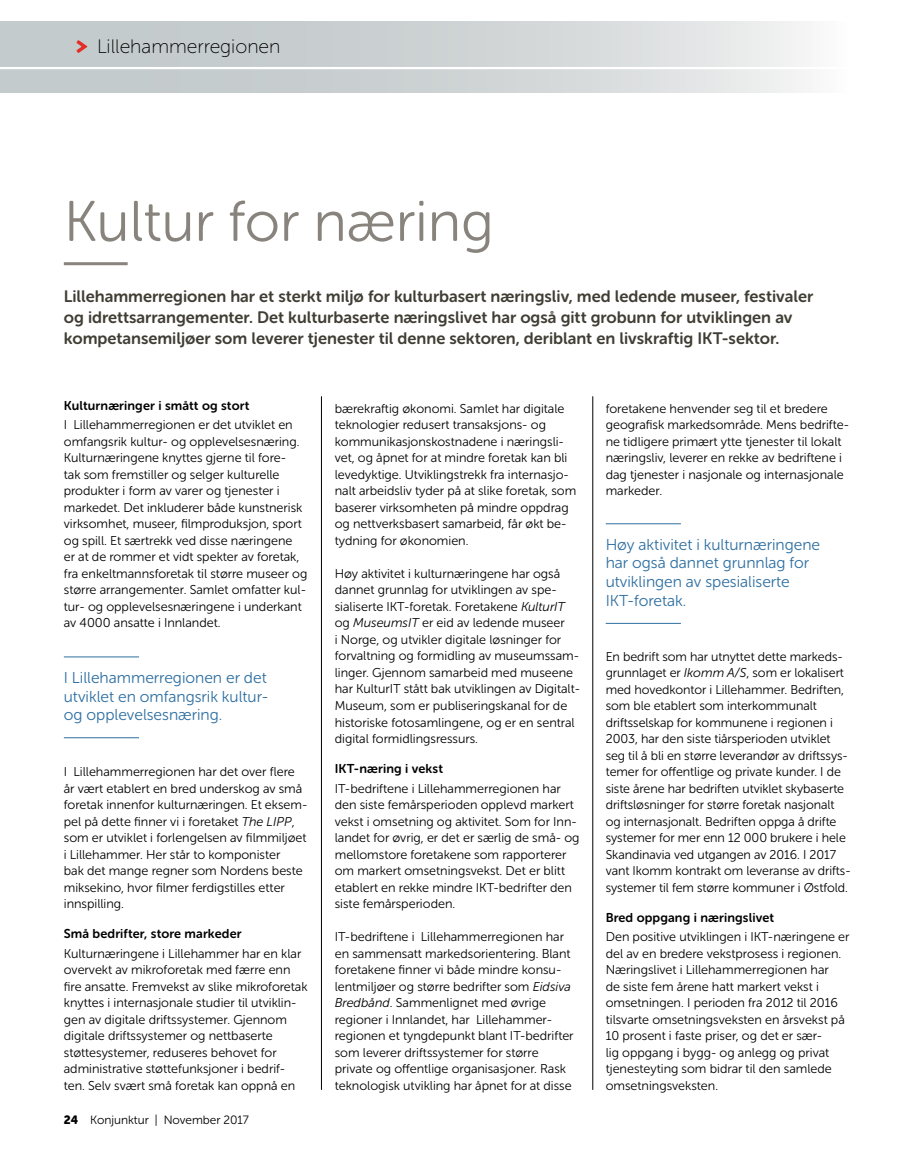
<style>
.page{position:relative;width:915px;height:1166px;background:#fff}
.page>*{position:absolute;margin:0;border:0;box-sizing:border-box;transform-origin:0 0}
.t1{font:57px "Museo Sans Rounded 300";color:#88847d}
.t2{font:19.5px "Museo Sans Rounded 100";color:#000}
.t3{font:16.5px/21px "Museo Sans Rounded 700";color:#403e34}
.t4{font:15.75px/18.8px "Museo Sans Rounded 300";color:#2e6fa1;text-align:justify}
.t5{font:12.75px/16.5px "Museo Sans Rounded 300";color:#000}
.t6{font:12.75px "Museo Sans Rounded 700";letter-spacing:.01em;color:#000}
.t7{font:12px "Museo Sans Rounded 300";color:#000}
.s1{font-style:italic}
.s2{font-family:"Museo Sans Rounded 900"}
</style>
<div class="page">
<div style="left:0;top:21px;width:850px;height:71px;background:linear-gradient(to right,#b9c2c3,#edeeee)"></div>
<hr style="left:0;top:67px;width:914px;height:2px;background:#fff">
<svg style="left:76px;top:40px;width:11px;height:13px"></svg>
<hr style="left:64px;top:262px;width:64px;height:3px;background:#88847d">
<hr style="left:64px;top:656px;width:75px;height:1px;background:#2e6fa1">
<hr style="left:64px;top:737px;width:75px;height:1px;background:#2e6fa1">
<hr style="left:605px;top:523px;width:75px;height:1px;background:#2e6fa1">
<hr style="left:605px;top:623px;width:75px;height:1px;background:#2e6fa1">
<hr style="left:321px;top:396px;width:1px;height:693px;background:#000">
<hr style="left:592px;top:396px;width:1px;height:693px;background:#000">
<h2 class="t2" style="left:97px;top:36px;width:185px">Lillehammerregionen</h2>
<h1 class="t1" style="left:64px;top:190px;width:431px">Kultur for næring</h1>
<p class="t3" style="left:64px;top:285px;width:750px">Lillehammerregionen har et sterkt miljø for kulturbasert næringsliv, med ledende museer, festivaler og idrettsarrangementer. Det kulturbaserte næringslivet har også gitt grobunn for utviklingen av kompetansemiljøer som leverer tjenester til denne sektoren, deriblant en livskraftig IKT-sektor.</p>
<p class="t6" style="left:64px;top:398px;width:187px">Kulturnæringer i smått og stort</p>
<p class="t5" style="left:64px;top:416px;width:245px">I Lillehammerregionen er det utviklet en omfangsrik kultur- og opplevelsesnæring.<br>Kulturnæringene knyttes gjerne til fore-<br>tak som fremstiller og selger kulturelle produkter i form av varer og tjenester i markedet. Det inkluderer både kunstnerisk virksomhet, museer, filmproduksjon, sport og spill. Et særtrekk ved disse næringene<br>er at de rommer et vidt spekter av foretak, fra enkeltmannsforetak til større museer og større arrangementer. Samlet omfatter kul&shy;tur- og opplevelsesnæringene i underkant av 4000 ansatte i Innlandet.</p>
<p class="t4" style="left:64px;top:668px;width:204px">I Lillehammerregionen er det utviklet en omfangsrik kultur&shy;og opplevelsesnæring.</p>
<p class="t5" style="left:64px;top:763px;width:245px">I Lillehammerregionen har det over flere år vært etablert en bred underskog av små foretak innenfor kulturnæringen. Et eksem&shy;pel på dette finner vi i foretaket <span class="s1">The LIPP</span>, som er utviklet i forlengelsen av filmmiljøet i Lillehammer. Her står to komponister<br>bak det mange regner som Nordens beste miksekino, hvor filmer ferdigstilles etter innspilling.</p>
<p class="t6" style="left:64px;top:926px;width:179px">Små bedrifter, store markeder</p>
<p class="t5" style="left:64px;top:944px;width:245px">Kulturnæringene i Lillehammer har en klar overvekt av mikroforetak med færre enn fire ansatte. Fremvekst av slike mikroforetak knyttes i internasjonale studier til utviklin&shy;gen av digitale driftssystemer. Gjennom digitale driftssystemer og nettbaserte støttesystemer, reduseres behovet for administrative støttefunksjoner i bedrif&shy;ten. Selv svært små foretak kan oppnå en</p>
<p class="t7" style="left:64px;top:1112px;width:187px"><span class="s2">24</span> Konjunktur | November 2017</p>
<p class="t5" style="left:334px;top:400px;width:243px">bærekraftig økonomi. Samlet har digitale teknologier redusert transaksjons- og kommunikasjonskostnadene i næringsli&shy;vet, og åpnet for at mindre foretak kan bli levedyktige. Utviklingstrekk fra internasjo&shy;nalt arbeidsliv tyder på at slike foretak, som baserer virksomheten på mindre oppdrag og nettverksbasert samarbeid, får økt be&shy;tydning for økonomien.</p>
<p class="t5" style="left:334px;top:565px;width:247px">Høy aktivitet i kulturnæringene har også dannet grunnlag for utviklingen av spe&shy;sialiserte IKT-foretak. Foretakene <span class="s1">KulturIT </span>og <span class="s1">MuseumsIT</span> er eid av ledende museer<br>i Norge, og utvikler digitale løsninger for forvaltning og formidling av museumssam&shy;linger. Gjennom samarbeid med museene har KulturIT stått bak utviklingen av Digitalt-Museum, som er publiseringskanal for de historiske fotosamlingene, og er en sentral digital formidlingsressurs.</p>
<p class="t6" style="left:334px;top:761px;width:110px">IKT-næring i vekst</p>
<p class="t5" style="left:334px;top:779px;width:246px">IT-bedriftene i Lillehammerregionen har den siste femårsperioden opplevd markert vekst i omsetning og aktivitet. Som for Inn&shy;landet for øvrig, er det er særlig de små- og mellomstore foretakene som rapporterer om markert omsetningsvekst. Det er blitt etablert en rekke mindre IKT-bedrifter den siste femårsperioden.</p>
<p class="t5" style="left:334px;top:928px;width:240px">IT-bedriftene i Lillehammerregionen har en sammensatt markedsorientering. Blant foretakene finner vi både mindre konsu&shy;lentmiljøer og større bedrifter som <span class="s1">Eidsiva Bredbånd</span>. Sammenlignet med øvrige regioner i Innlandet, har Lillehammer&shy;regionen et tyngdepunkt blant IT-bedrifter som leverer driftssystemer for større private og offentlige organisasjoner. Rask teknologisk utvikling har åpnet for at disse</p>
<p class="t5" style="left:605px;top:400px;width:245px">foretakene henvender seg til et bredere geografisk markedsområde. Mens bedrifte&shy;ne tidligere primært ytte tjenester til lokalt næringsliv, leverer en rekke av bedriftene i dag tjenester i nasjonale og internasjonale markeder.</p>
<p class="t4" style="left:605px;top:535px;width:216px;text-align:left">Høy aktivitet i kulturnæringene har også dannet grunnlag for utviklingen av spesialiserte<br>IKT-foretak.</p>
<p class="t5" style="left:605px;top:647px;width:246px">En bedrift som har utnyttet dette markeds&shy;grunnlaget er <span class="s1">Ikomm A/S</span>, som er lokalisert med hovedkontor i Lillehammer. Bedriften, som ble etablert som interkommunalt driftsselskap for kommunene i regionen i 2003, har den siste tiårsperioden utviklet seg til å bli en større leverandør av driftssys&shy;temer for offentlige og private kunder. I de siste årene har bedriften utviklet skybaserte driftsløsninger for større foretak nasjonalt og internasjonalt. Bedriften oppga å drifte systemer for mer enn 12 000 brukere i hele Skandinavia ved utgangen av 2016. I 2017 vant Ikomm kontrakt om leveranse av drifts&shy;systemer til fem større kommuner i Østfold.</p>
<p class="t6" style="left:605px;top:909px;width:170px">Bred oppgang i næringslivet</p>
<p class="t5" style="left:605px;top:928px;width:245px">Den positive utviklingen i IKT-næringene er del av en bredere vekstprosess i regionen.<br>Næringslivet i Lillehammerregionen har<br>de siste fem årene hatt markert vekst i omsetningen. I perioden fra 2012 til 2016 tilsvarte omsetningsveksten en årsvekst på 10 prosent i faste priser, og det er sær-<br>lig oppgang i bygg- og anlegg og privat tjenesteyting som bidrar til den samlede omsetningsveksten.</p>
</div>
